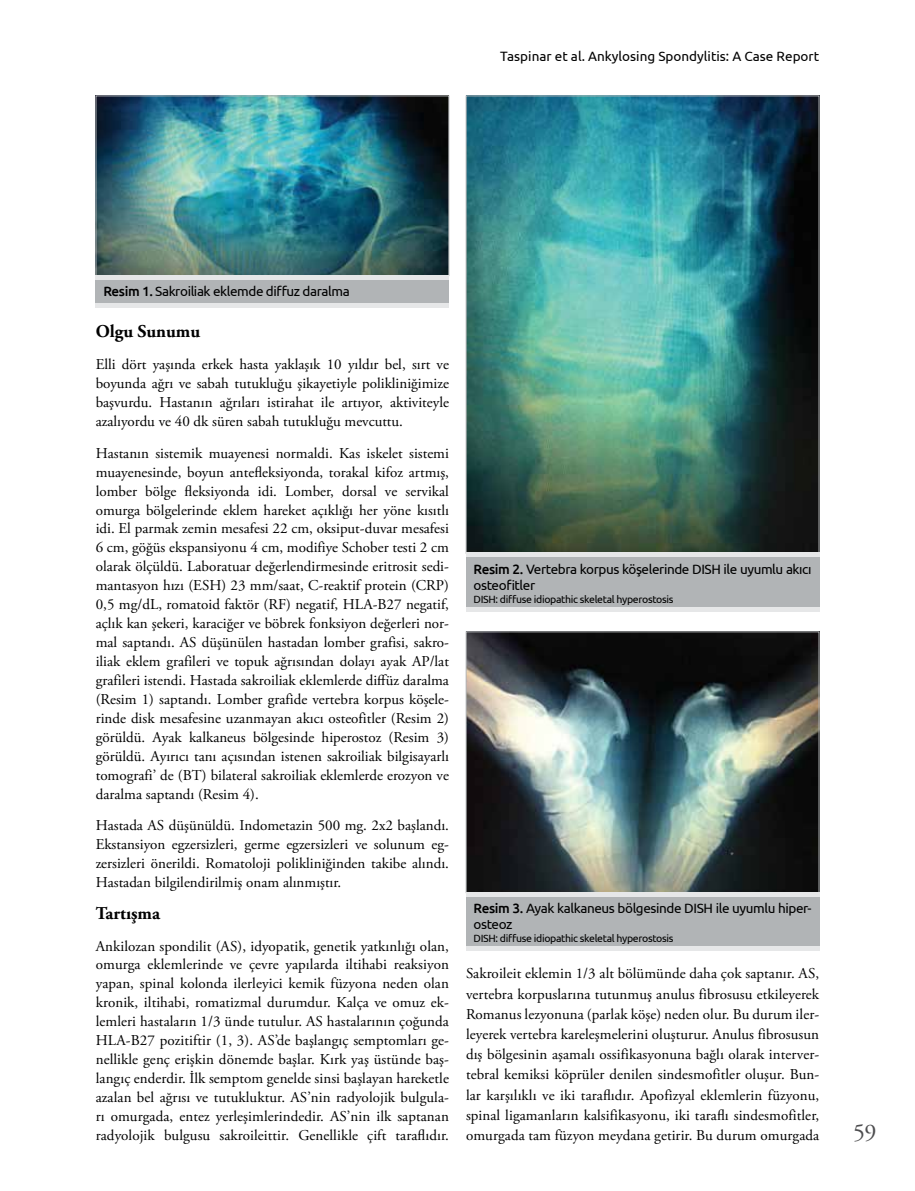
<style>
.page{position:relative;width:915px;height:1191px;background:#fff}
.page>*{position:absolute;margin:0;border:0;box-sizing:border-box;transform-origin:0 0}
.t1{font:24px "Adobe Garamond Pro";color:#4d4d4f}
.t2{font:700 18px "Adobe Garamond Pro";color:#000}
.t3{font:15px/18.9px "Adobe Garamond Pro";color:#000;text-align:justify}
.t4{font:13.5px/16.2px "Ubuntu";letter-spacing:-.03em;color:#000}
.t5{font:13.5px "Ubuntu";color:#000}
.t6{font:10.5px "Ubuntu";letter-spacing:-.03em;color:#000}
.s1{font-weight:500}
</style>
<div class="page">
<img style="left:98px;top:98px;width:349px;height:176px">
<div style="left:96px;top:279px;width:353px;height:24px;background:#b1b4b6"></div>
<hr style="left:96px;top:303px;width:353px;height:4px;background:#e6e7e8">
<hr style="left:96px;top:275px;width:353px;height:4px;background:#e6e7e8">
<img style="left:467px;top:98px;width:350px;height:453px">
<div style="left:465px;top:557px;width:354px;height:50px;background:#b1b4b6"></div>
<hr style="left:465px;top:607px;width:354px;height:4px;background:#e6e7e8">
<div style="left:465px;top:552px;width:354px;height:5px;background:#e6e7e8"></div>
<img style="left:467px;top:633px;width:350px;height:258px">
<div style="left:465px;top:631px;width:354px;height:262px;border:1px solid #b1b4b6"></div>
<div style="left:465px;top:896px;width:354px;height:50px;background:#b1b4b6"></div>
<hr style="left:465px;top:946px;width:354px;height:4px;background:#e6e7e8">
<hr style="left:465px;top:892px;width:354px;height:4px;background:#e6e7e8">
<p class="t5" style="left:500px;top:48px;width:320px">Taspinar et al. Ankylosing Spondylitis: A Case Report</p>
<p class="t4" style="left:103px;top:283px;width:248px"><span class="s1">Resim 1.</span> Sakroiliak eklemde diffuz daralma</p>
<p class="t2" style="left:96px;top:321px;width:106px">Olgu Sunumu</p>
<p class="t3" style="left:96px;top:355px;width:354px">Elli dört yaşında erkek hasta yaklaşık 10 yıldır bel, sırt ve boyunda ağrı ve sabah tutukluğu şikayetiyle polikliniğimize başvurdu. Hastanın ağrıları istirahat ile artıyor, aktiviteyle azalıyordu ve 40 dk süren sabah tutukluğu mevcuttu.</p>
<p class="t3" style="left:96px;top:444px;width:354px">Hastanın sistemik muayenesi normaldi. Kas iskelet sistemi muayenesinde, boyun antefleksiyonda, torakal kifoz artmış, lomber bölge fleksiyonda idi. Lomber, dorsal ve servikal omurga bölgelerinde eklem hareket açıklığı her yöne kısıtlı idi. El parmak zemin mesafesi 22 cm, oksiput-duvar mesafesi 6 cm, göğüs ekspansiyonu 4 cm, modifiye Schober testi 2 cm olarak ölçüldü. Laboratuar değerlendirmesinde eritrosit sedi&shy;mantasyon hızı (ESH) 23 mm/saat, C-reaktif protein (CRP)<br>0,5 mg/dL, romatoid faktör (RF) negatif, HLA-B27 negatif, açlık kan şekeri, karaciğer ve böbrek fonksiyon değerleri nor&shy;mal saptandı. AS düşünülen hastadan lomber grafisi, sakro&shy;iliak eklem grafileri ve topuk ağrısından dolayı ayak AP/lat grafileri istendi. Hastada sakroiliak eklemlerde diffüz daralma (Resim 1) saptandı. Lomber grafide vertebra korpus köşele&shy;rinde disk mesafesine uzanmayan akıcı osteofitler (Resim 2) görüldü. Ayak kalkaneus bölgesinde hiperostoz (Resim 3) görüldü. Ayırıcı tanı açısından istenen sakroiliak bilgisayarlı tomografi’ de (BT) bilateral sakroiliak eklemlerde erozyon ve daralma saptandı (Resim 4).</p>
<p class="t3" style="left:96px;top:816px;width:354px">Hastada AS düşünüldü. Indometazin 500 mg. 2x2 başlandı.<br>Ekstansiyon egzersizleri, germe egzersizleri ve solunum eg&shy;zersizleri önerildi. Romatoloji polikliniğinden takibe alındı.<br>Hastadan bilgilendirilmiş onam alınmıştır.</p>
<p class="t2" style="left:96px;top:902px;width:66px">Tartışma</p>
<p class="t3" style="left:96px;top:937px;width:354px">Ankilozan spondilit (AS), idyopatik, genetik yatkınlığı olan, omurga eklemlerinde ve çevre yapılarda iltihabi reaksiyon yapan, spinal kolonda ilerleyici kemik füzyona neden olan kronik, iltihabi, romatizmal durumdur. Kalça ve omuz ek&shy;lemleri hastaların 1/3 ünde tutulur. AS hastalarının çoğunda HLA-B27 pozitiftir (1, 3). AS’de başlangıç semptomları ge&shy;nellikle genç erişkin dönemde başlar. Kırk yaş üstünde baş&shy;langıç enderdir. İlk semptom genelde sinsi başlayan hareketle azalan bel ağrısı ve tutukluktur. AS’nin radyolojik bulgula&shy;rı omurgada, entez yerleşimlerindedir. AS’nin ilk saptanan radyolojik bulgusu sakroileittir. Genellikle çift taraflıdır.</p>
<p class="t4" style="left:473px;top:560px;width:339px"><span class="s1">Resim 2.</span> Vertebra korpus köşelerinde DISH ile uyumlu akıcı osteofitler</p>
<p class="t6" style="left:473px;top:592px;width:201px">DISH: diffuse idiopathic skeletal hyperostosis</p>
<p class="t4" style="left:473px;top:899px;width:339px"><span class="s1">Resim 3.</span> Ayak kalkaneus bölgesinde DISH ile uyumlu hiper&shy;osteoz</p>
<p class="t6" style="left:473px;top:931px;width:201px">DISH: diffuse idiopathic skeletal hyperostosis</p>
<p class="t3" style="left:466px;top:964px;width:354px;line-height:20.2px">Sakroileit eklemin 1/3 alt bölümünde daha çok saptanır. AS, vertebra korpuslarına tutunmuş anulus fibrosusu etkileyerek Romanus lezyonuna (parlak köşe) neden olur. Bu durum iler&shy;leyerek vertebra kareleşmelerini oluşturur. Anulus fibrosusun dış bölgesinin aşamalı ossifikasyonuna bağlı olarak interver&shy;tebral kemiksi köprüler denilen sindesmofitler oluşur. Bun&shy;lar karşılıklı ve iki taraflıdır. Apofizyal eklemlerin füzyonu, spinal ligamanların kalsifikasyonu, iki taraflı sindesmofitler, omurgada tam füzyon meydana getirir. Bu durum omurgada</p>
<h1 class="t1" style="left:853px;top:1118px;width:25px">59</h1>
</div>
